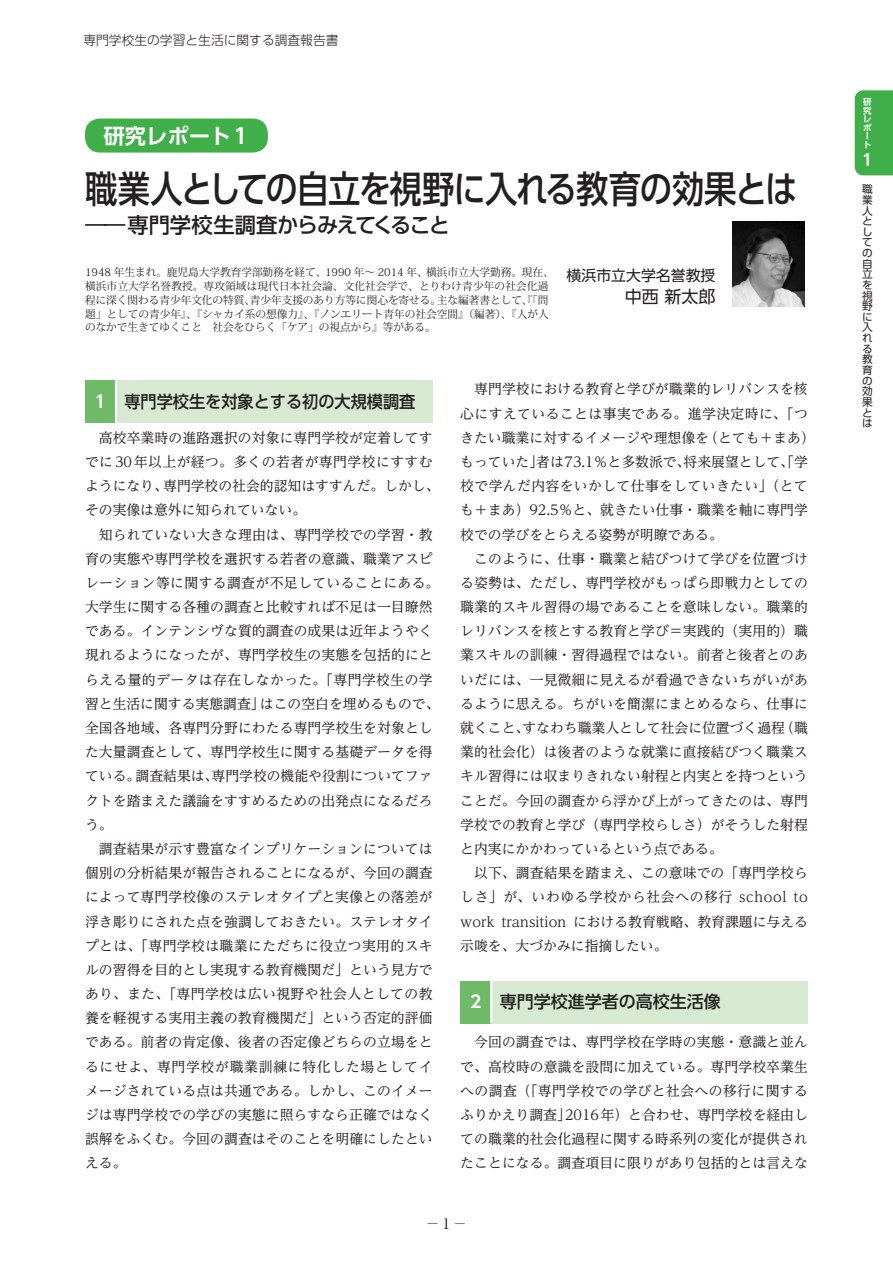
<style>
.page{position:relative;width:893px;height:1263px;background:#fff}
.page>*{position:absolute;margin:0;border:0;box-sizing:border-box;transform-origin:0 0}
.t1{font:500 37.2px "UD Shin Go Pro";letter-spacing:-.04em;color:#231f20;scale:.87 1}
.t2{font:500 21.3px "UD Shin Go Pro";letter-spacing:-.05em;color:#231f20}
.t3{font:700 21.3px "UD Shin Go Pro De";color:#fff}
.t4{font:500 16.95px "UD Shin Go Pro";color:#231f20;scale:.95 1}
.t5{font:500 16.95px "UD Shin Go Pro";color:#231f20}
.t6{font:16.95px "UD Shin Go Pro";color:#231f20}
.t7{font:700 15.9px "UD Shin Go Pro De";color:#fff}
.t8{font:14.85px "UD Shin Go Pro";color:#231f20}
.本文{font:13.8px/24.2px "UD Reimin Pro";letter-spacing:.005em;color:#231f20;text-align:justify}
.本文-2{font:13.8px "UD Reimin Pro";letter-spacing:.005em;color:#231f20;scale:.7 1}
.t9{font:300 12.75px "UD Shin Go Pro";color:#231f20}
.t10{font:10.65px/13.8px "Koz Min Pro";color:#231f20}
.ツメ{font:10.65px/10.6px "UD Shin Go Pro";color:#231f20;text-align:justify}
.t11{font:700 8.55px/8.6px "UD Shin Go Pro De";color:#fff}
.s1{font-family:"UD Shin Go Pro De";font-weight:700;color:#fff}
</style>
<div class="page">
<div style="left:85px;top:380px;width:31px;height:43px;background:#6eba66"></div>
<div style="left:116px;top:380px;width:317px;height:43px;background:#d8e9d2"></div>
<hr style="left:115px;top:380px;width:2px;height:43px;background:#fff">
<div style="left:460px;top:981px;width:31px;height:42px;background:#6eba66"></div>
<div style="left:491px;top:981px;width:317px;height:42px;background:#d8e9d2"></div>
<hr style="left:490px;top:981px;width:2px;height:42px;background:#fff">
<div style="left:85px;top:119px;width:183px;height:34px;background:#40ae49;border-radius:15px"></div>
<div style="left:855px;top:90px;width:38px;height:85px;background:#40ae49"></div>
<img style="left:732px;top:221px;width:73px;height:85px">
<p class="t9" style="left:83px;top:30px;width:257px">専門学校生の学習と生活に関する調査報告書</p>
<p class="t3" style="left:104px;top:118px;width:146px">研究レポート1</p>
<p class="t1" style="left:85px;top:159px;width:820px">職業人としての自立を視野に入れる教育の効果とは</p>
<p class="t2" style="left:85px;top:207px;width:367px">――専門学校生調査からみえてくること</p>
<p class="t8" style="left:567px;top:264px;width:150px">横浜市立大学名誉教授</p>
<p class="t6" style="left:625px;top:282px;width:92px">中西 新太郎</p>
<p class="t10" style="left:85px;top:265px;width:470px">1948 年生まれ。鹿児島大学教育学部勤務を経て、1990 年～ 2014 年、横浜市立大学勤務。現在、横浜市立大学名誉教授。専攻領域は現代日本社会論、文化社会学で、とりわけ青少年の社会化過程に深く関わる青少年文化の特質、青少年支援のあり方等に関心を寄せる。主な編著書として、『「問題」としての青少年』、『シャカイ系の想像力』、『ノンエリート青年の社会空間』（編著）、『人が人のなかで生きてゆくこと　社会をひらく「ケア」の視点から』等がある。</p>
<p class="t4" style="left:95px;top:388px;width:339px"><span class="s1">1</span> 専門学校生を対象とする初の大規模調査</p>
<p class="本文" style="left:85px;top:425px;width:356px;text-align:left">　高校卒業時の進路選択の対象に専門学校が定着してすでに30年以上が経つ。多くの若者が専門学校にすすむようになり、専門学校の社会的認知はすすんだ。しかし、その実像は意外に知られていない。</p>
<p class="本文" style="left:85px;top:522px;width:356px;text-align:left">　知られていない大きな理由は、専門学校での学習・教育の実態や専門学校を選択する若者の意識、職業アスピレーション等に関する調査が不足していることにある。大学生に関する各種の調査と比較すれば不足は一目瞭然である。インテンシヴな質的調査の成果は近年ようやく現れるようになったが、専門学校生の実態を包括的にとらえる量的データは存在しなかった。「専門学校生の学習と生活に関する実態調査」はこの空白を埋めるもので、全国各地域、各専門分野にわたる専門学校生を対象とした大量調査として、専門学校生に関する基礎データを得ている。調査結果は、専門学校の機能や役割についてファクトを踏まえた議論をすすめるための出発点になるだろう。</p>
<p class="本文" style="left:85px;top:836px;width:349px">　調査結果が示す豊富なインプリケーションについては個別の分析結果が報告されることになるが、今回の調査によって専門学校像のステレオタイプと実像との落差が浮き彫りにされた点を強調しておきたい。ステレオタイプとは、「専門学校は職業にただちに役立つ実用的スキルの習得を目的とし実現する教育機関だ」という見方であり、また、「専門学校は広い視野や社会人としての教養を軽視する実用主義の教育機関だ」という否定的評価である。前者の肯定像、後者の否定像どちらの立場をとるにせよ、専門学校が職業訓練に特化した場としてイメージされている点は共通である。しかし、このイメージは専門学校での学びの実態に照らすなら正確ではなく誤解をふくむ。今回の調査はそのことを明確にしたといえる。</p>
<p class="本文" style="left:460px;top:377px;width:356px;text-align:left">　専門学校における教育と学びが職業的レリバンスを核心にすえていることは事実である。進学決定時に、「つきたい職業に対するイメージや理想像を（とても＋まあ）もっていた」者は73.1％と多数派で、将来展望として、「学校で学んだ内容をいかして仕事をしていきたい」（とても＋まあ）92.5％と、就きたい仕事・職業を軸に専門学校での学びをとらえる姿勢が明瞭である。</p>
<p class="本文" style="left:460px;top:546px;width:349px">　このように、仕事・職業と結びつけて学びを位置づける姿勢は、ただし、専門学校がもっぱら即戦力としての職業的スキル習得の場であることを意味しない。職業的レリバンスを核とする教育と学び＝実践的（実用的）職業スキルの訓練・習得過程ではない。前者と後者とのあいだには、一見微細に見えるが看過できないちがいがあるように思える。ちがいを簡潔にまとめるなら、仕事に就くこと、すなわち職業人として社会に位置づく過程（職業的社会化）は後者のような就業に直接結びつく職業スキル習得には収まりきれない射程と内実とを持つということだ。今回の調査から浮かび上がってきたのは、専門学校での教育と学び（専門学校らしさ）がそうした射程と内実にかかわっているという点である。</p>
<p class="本文" style="left:460px;top:860px;width:349px">　以下、調査結果を踏まえ、この意味での「専門学校らしさ」が、いわゆる学校から社会への移行 school to work transition における教育戦略、教育課題に与える示唆を、大づかみに指摘したい。</p>
<p class="t5" style="left:470px;top:988px;width:252px"><span class="s1">2</span> 専門学校進学者の高校生活像</p>
<p class="本文" style="left:460px;top:1030px;width:349px">　今回の調査では、専門学校在学時の実態・意識と並んで、高校時の意識を設問に加えている。専門学校卒業生への調査（「専門学校での学びと社会への移行に関するふりかえり調査」2016年）と合わせ、専門学校を経由しての職業的社会化過程に関する時系列の変化が提供されたことになる。調査項目に限りがあり包括的とは言えな</p>
<p class="本文-2" style="left:428px;top:1212px;width:54px">─ 1 ─</p>
<p class="t11" style="left:863px;top:98px;width:10px">研究レポート</p>
<p class="t7" style="left:859px;top:147px;width:11px">１</p>
<p class="ツメ" style="left:862px;top:184px;width:12px">職業人としての自立を視野に入れる教育の効果とは</p>
</div>
